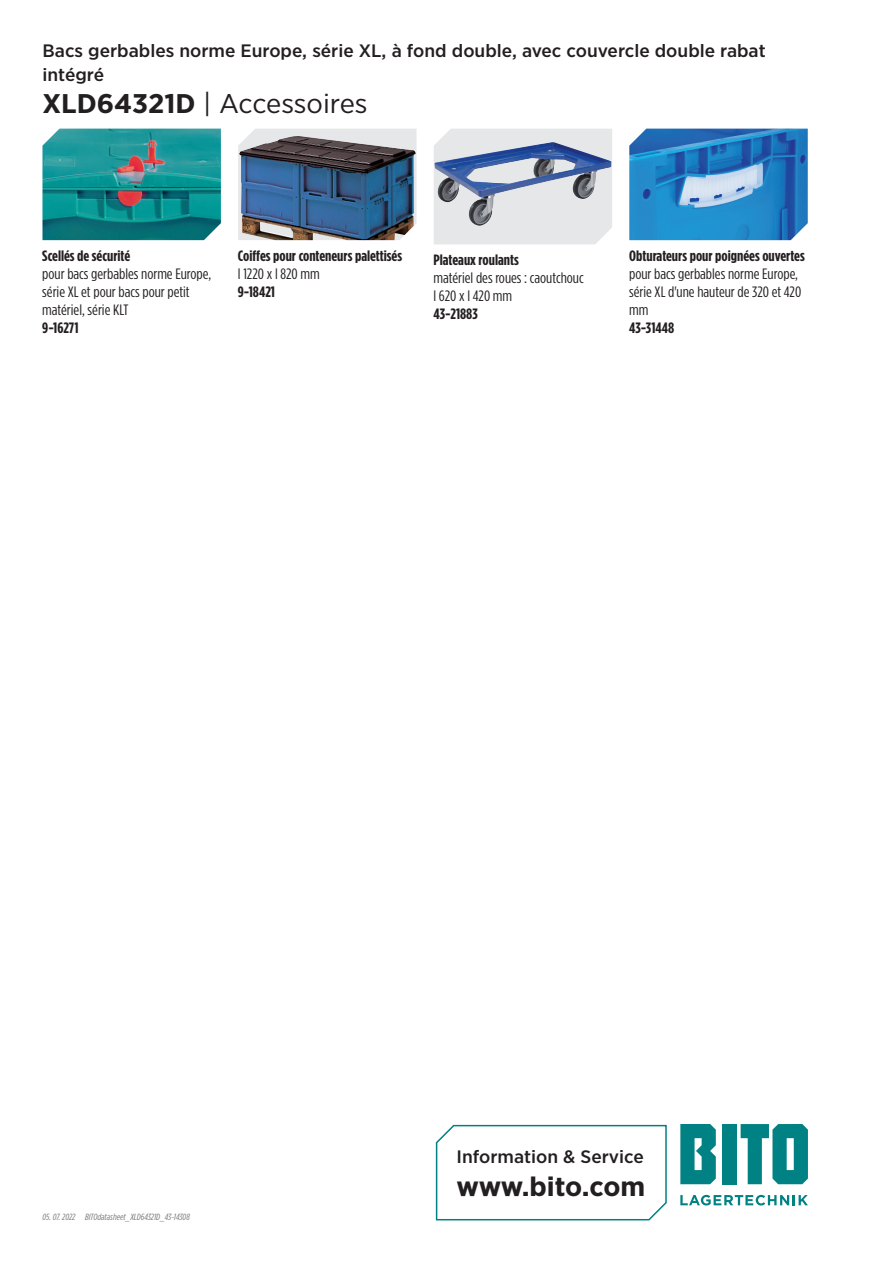
<style>
.page{position:relative;width:893px;height:1263px;background:#fff}
.page>*{position:absolute;margin:0;border:0;box-sizing:border-box;transform-origin:0 0}
.t1{font:27px "Gotham Narrow";letter-spacing:-.005em;color:#231f20;scale:1.1 1}
.t2{font:700 27px "Gotham Narrow";letter-spacing:-.015em;color:#231f20;scale:1.1 1}
.t3{font:500 18px/24px "Gotham Narrow";color:#231f20;scale:1.1 1}
.t4{font:15px/18px "Gotham Condensed";color:#231f20;scale:1.1 1}
.t5{font:700 15px "Gotham Condensed";color:#231f20;scale:1.1 1}
.t6{font:italic 9px "Gotham Condensed";color:#76787b;scale:1.1 1}
.s1{font-weight:700}
</style>
<div class="page">
<svg style="left:680px;top:1195px;width:128px;height:10px"></svg>
<div style="left:723px;top:1124px;width:14px;height:60px;background:#008183"></div>
<svg style="left:680px;top:1124px;width:36px;height:60px;background:#229193"></svg>
<svg style="left:741px;top:1124px;width:67px;height:60px"></svg>
<svg style="left:435px;top:1124px;width:232px;height:97px"></svg>
<img style="left:629px;top:129px;width:179px;height:111px">
<div style="left:434px;top:129px;width:178px;height:115px;background:#e6e7e9"></div>
<img style="left:434px;top:142px;width:177px;height:84px">
<svg style="left:238px;top:129px;width:178px;height:111px"></svg>
<img style="left:239px;top:136px;width:177px;height:104px">
<img style="left:43px;top:129px;width:178px;height:111px">
<p class="t3" style="left:43px;top:38px;width:659px">Bacs gerbables norme Europe, série XL, à fond double, avec couvercle double rabat intégré</p>
<h1 class="t1" style="left:43px;top:87px;width:297px"><span class="s1">XLD64321D</span> | Accessoires</h1>
<p class="t5" style="left:42px;top:247px;width:81px">Scellés de sécurité</p>
<p class="t4" style="left:42px;top:264px;width:155px">pour bacs gerbables norme Europe, série XL et pour bacs pour petit matériel, série KLT</p>
<p class="t5" style="left:42px;top:319px;width:34px">9-16271</p>
<p class="t5" style="left:238px;top:247px;width:151px">Coiffes pour conteneurs palettisés</p>
<p class="t4" style="left:238px;top:264px;width:76px">l 1220 x l 820 mm</p>
<p class="t5" style="left:238px;top:283px;width:35px">9-18421</p>
<p class="t5" style="left:433px;top:251px;width:79px">Plateaux roulants</p>
<p class="t4" style="left:433px;top:269px;width:138px">matériel des roues : caoutchouc l 620 x l 420 mm</p>
<p class="t5" style="left:433px;top:305px;width:42px">43-21883</p>
<p class="t5" style="left:629px;top:247px;width:161px">Obturateurs pour poignées ouvertes</p>
<p class="t4" style="left:629px;top:264px;width:158px">pour bacs gerbables norme Europe, série XL d'une hauteur de 320 et 420 mm</p>
<p class="t5" style="left:629px;top:319px;width:43px">43-31448</p>
<p class="t6" style="left:43px;top:1212px;width:31px">05. 07. 2022</p>
<p class="t6" style="left:85px;top:1212px;width:97px">BITOdatasheet_XLD64321D_43-14308</p>
<p class="t3" style="left:457px;top:1144px;width:172px">Information &amp; Service</p>
<h1 class="t2" style="left:457px;top:1169px;width:173px">www.bito.com</h1>
</div>
